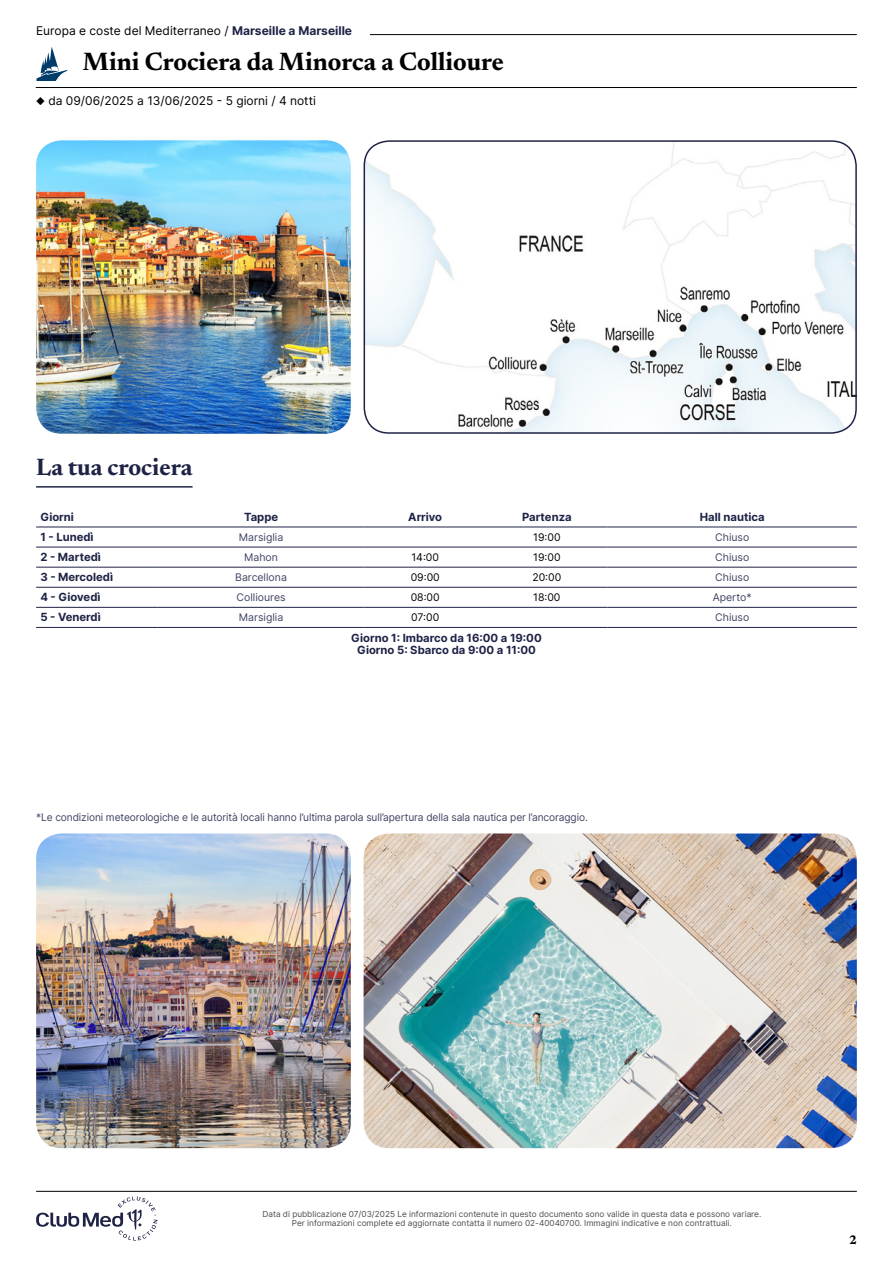
<style>
.page{position:relative;width:893px;height:1263px;background:#fff}
.page>*{position:absolute;margin:0;border:0;box-sizing:border-box;transform-origin:0 0}
.t1{font:700 25.5px "Newsreader 24 pt";color:#000}
.t2{font:700 24px "Newsreader 24 pt";color:#1e2346}
.t3{font:700 12.6px "Newsreader 24 pt";color:#000}
.t4{font:12px "Inter";color:#000}
.t5{font:700 11.25px/12px "Inter";color:#1e2346;text-align:center}
.t6{font:10.5px "Inter";letter-spacing:-.01em;color:#404462}
.t7{font:10.5px "Inter";color:#000}
.t8{font:8.25px/9px "Inter";color:#4d4d4d;text-align:center}
.s1{font-weight:700;color:#1e2346}
</style>
<div class="page">
<hr style="left:107px;top:34px;width:750px;height:1px;background:#000">
<hr style="left:36px;top:87px;width:821px;height:1px;background:#000">
<svg style="left:36px;top:47px;width:32px;height:34px"></svg>
<div style="left:36px;top:26px;width:333px;height:17px;background:#fff"></div>
<img style="left:364px;top:833px;width:493px;height:315px">
<hr style="left:36px;top:527px;width:122px;height:1px;background:#1e2346">
<hr style="left:158px;top:527px;width:206px;height:1px;background:#1e2346">
<hr style="left:364px;top:527px;width:122px;height:1px;background:#1e2346">
<hr style="left:486px;top:527px;width:122px;height:1px;background:#1e2346">
<hr style="left:608px;top:527px;width:249px;height:1px;background:#1e2346">
<hr style="left:36px;top:547px;width:122px;height:1px;background:#1e2346">
<hr style="left:158px;top:547px;width:206px;height:1px;background:#1e2346">
<hr style="left:364px;top:547px;width:122px;height:1px;background:#1e2346">
<hr style="left:486px;top:547px;width:122px;height:1px;background:#1e2346">
<hr style="left:608px;top:547px;width:249px;height:1px;background:#1e2346">
<hr style="left:36px;top:567px;width:122px;height:1px;background:#1e2346">
<hr style="left:158px;top:567px;width:206px;height:1px;background:#1e2346">
<hr style="left:364px;top:567px;width:122px;height:1px;background:#1e2346">
<hr style="left:486px;top:567px;width:122px;height:1px;background:#1e2346">
<hr style="left:608px;top:567px;width:249px;height:1px;background:#1e2346">
<hr style="left:36px;top:587px;width:122px;height:1px;background:#1e2346">
<hr style="left:158px;top:587px;width:206px;height:1px;background:#1e2346">
<hr style="left:364px;top:587px;width:122px;height:1px;background:#1e2346">
<hr style="left:486px;top:587px;width:122px;height:1px;background:#1e2346">
<hr style="left:608px;top:587px;width:249px;height:1px;background:#1e2346">
<hr style="left:36px;top:607px;width:122px;height:1px;background:#1e2346">
<hr style="left:36px;top:627px;width:122px;height:1px;background:#1e2346">
<hr style="left:158px;top:607px;width:206px;height:1px;background:#1e2346">
<hr style="left:158px;top:627px;width:206px;height:1px;background:#1e2346">
<hr style="left:364px;top:607px;width:122px;height:1px;background:#1e2346">
<hr style="left:364px;top:627px;width:122px;height:1px;background:#1e2346">
<hr style="left:486px;top:607px;width:122px;height:1px;background:#1e2346">
<hr style="left:486px;top:627px;width:122px;height:1px;background:#1e2346">
<hr style="left:608px;top:607px;width:249px;height:1px;background:#1e2346">
<hr style="left:608px;top:627px;width:249px;height:1px;background:#1e2346">
<img style="left:364px;top:140px;width:493px;height:294px">
<div style="left:364px;top:140px;width:493px;height:294px;border:2px solid #1e2346;border-radius:25px"></div>
<img style="left:36px;top:140px;width:315px;height:294px">
<img style="left:36px;top:833px;width:315px;height:315px">
<hr style="left:36px;top:486px;width:157px;height:2px;background:#1e2346">
<svg style="left:36px;top:1196px;width:122px;height:44px"></svg>
<hr style="left:36px;top:1191px;width:821px;height:1px;background:#000">
<h3 class="t4" style="left:36px;top:22px;width:317px">Europa e coste del Mediterraneo / <span class="s1">Marseille a Marseille</span></h3>
<h1 class="t1" style="left:83px;top:43px;width:423px">Mini Crociera da Minorca a Collioure</h1>
<h3 class="t4" style="left:36px;top:92px;width:281px">◆ da 09/06/2025 a 13/06/2025 - 5 giorni / 4 notti</h3>
<h2 class="t2" style="left:36px;top:450px;width:158px">La tua crociera</h2>
<h3 class="t5" style="left:40px;top:510px;width:35px">Giorni</h3>
<h3 class="t5" style="left:244px;top:510px;width:36px">Tappe</h3>
<h3 class="t5" style="left:408px;top:510px;width:35px">Arrivo</h3>
<h3 class="t5" style="left:522px;top:510px;width:51px">Partenza</h3>
<h3 class="t5" style="left:700px;top:510px;width:66px">Hall nautica</h3>
<h3 class="t5" style="left:40px;top:531px;width:55px">1 - Lunedì</h3>
<p class="t6" style="left:239px;top:529px;width:46px">Marsiglia</p>
<p class="t7" style="left:533px;top:529px;width:29px">19:00</p>
<p class="t6" style="left:715px;top:529px;width:36px">Chiuso</p>
<h3 class="t5" style="left:40px;top:551px;width:62px">2 - Martedì</h3>
<p class="t6" style="left:244px;top:549px;width:35px">Mahon</p>
<p class="t7" style="left:411px;top:549px;width:29px">14:00</p>
<p class="t7" style="left:533px;top:549px;width:29px">19:00</p>
<p class="t6" style="left:715px;top:549px;width:36px">Chiuso</p>
<h3 class="t5" style="left:40px;top:571px;width:74px">3 - Mercoledì</h3>
<p class="t6" style="left:235px;top:570px;width:53px">Barcellona</p>
<p class="t7" style="left:411px;top:570px;width:31px">09:00</p>
<p class="t7" style="left:532px;top:570px;width:30px">20:00</p>
<p class="t6" style="left:715px;top:570px;width:36px">Chiuso</p>
<h3 class="t5" style="left:40px;top:591px;width:62px">4 - Giovedì</h3>
<p class="t6" style="left:237px;top:590px;width:51px">Collioures</p>
<p class="t7" style="left:411px;top:590px;width:31px">08:00</p>
<p class="t7" style="left:533px;top:590px;width:29px">18:00</p>
<p class="t6" style="left:713px;top:590px;width:41px">Aperto*</p>
<h3 class="t5" style="left:40px;top:611px;width:62px">5 - Venerdì</h3>
<p class="t6" style="left:239px;top:610px;width:46px">Marsiglia</p>
<p class="t7" style="left:411px;top:610px;width:30px">07:00</p>
<p class="t6" style="left:715px;top:610px;width:36px">Chiuso</p>
<h3 class="t5" style="left:351px;top:631px;width:192px">Giorno 1: Imbarco da 16:00 a 19:00<br>Giorno 5: Sbarco da 9:00 a 11:00</h3>
<p class="t6" style="left:36px;top:809px;width:553px">*Le condizioni meteorologiche e le autorità locali hanno l’ultima parola sull’apertura della sala nautica per l’ancoraggio.</p>
<p class="t8" style="left:262px;top:1209px;width:500px">Data di pubblicazione 07/03/2025 Le informazioni contenute in questo documento sono valide in questa data e possono variare.<br>Per informazioni complete ed aggiornate contatta il numero 02-40040700. Immagini indicative e non contrattuali.</p>
<h3 class="t3" style="left:849px;top:1230px;width:9px">2</h3>
</div>
